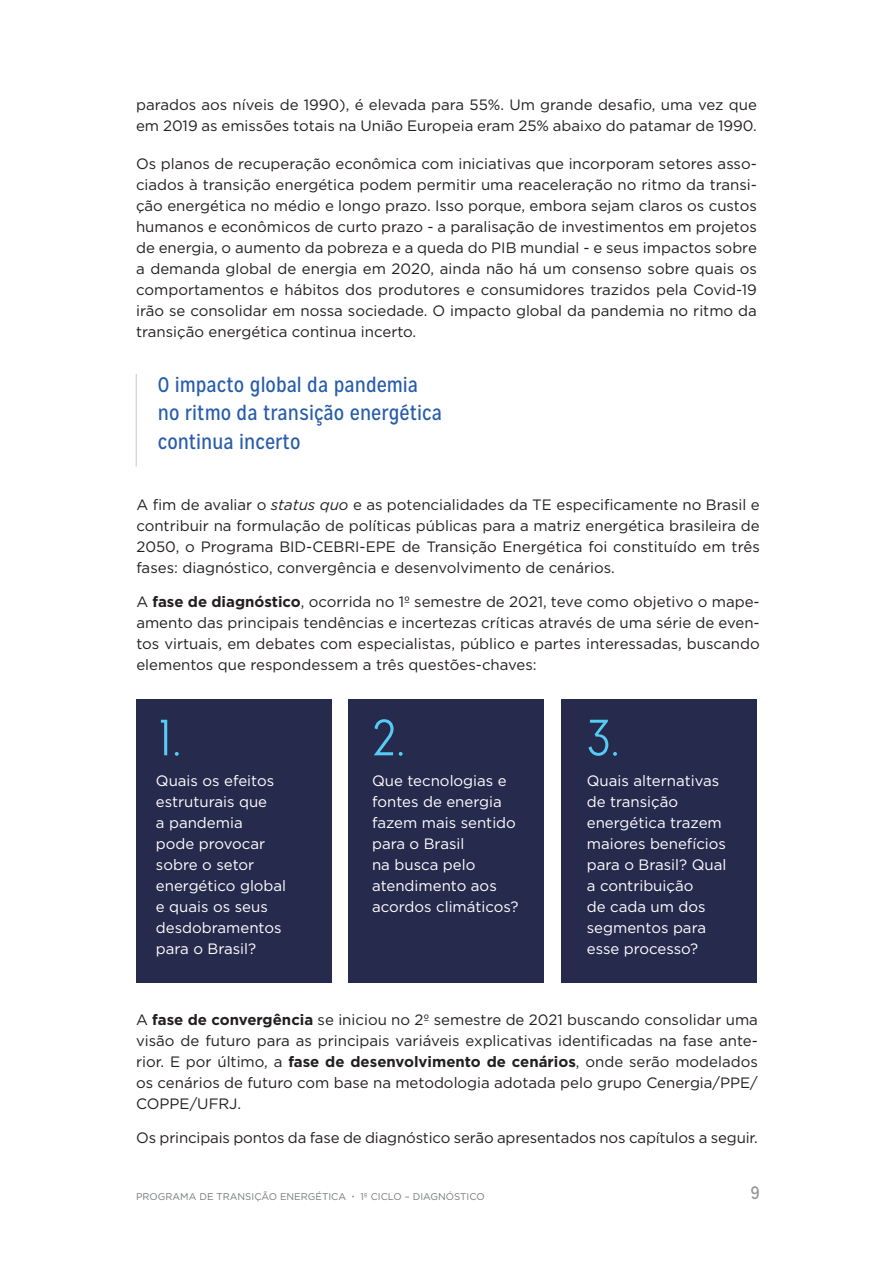
<style>
.page{position:relative;width:893px;height:1263px;background:#fff}
.page>*{position:absolute;margin:0;border:0;box-sizing:border-box;transform-origin:0 0}
.t1{font:300 50.85px "Mission Gothic";color:#56cbf5}
.Texto_Paper{font:21px/28.5px "Mission Gothic";color:#275caa}
.t2{font:18px "Mission Gothic";color:#939598}
.Texto_Paper-2{font:15px/21px "Gotham";color:#231f20;text-align:justify}
.Texto_Paper-3{font:15px/21px "Gotham";color:#fff}
.t3{font:9.75px "Gotham";color:#76787b}
.s1{font-style:italic}
.s2{font-weight:700}
.s3{font-family:"Open Sans";font-weight:700;font-stretch:condensed}
</style>
<div class="page">
<div style="left:136px;top:699px;width:196px;height:284px;background:#262a4d"></div>
<div style="left:349px;top:699px;width:195px;height:284px;background:#262a4d"></div>
<div style="left:561px;top:699px;width:196px;height:284px;background:#262a4d"></div>
<hr style="left:136px;top:374px;width:1px;height:93px;background:#c7c8ca">
<p class="Texto_Paper-2" style="left:136px;top:94px;width:622px">parados aos níveis de 1990), é elevada para 55%. Um grande desafio, uma vez que em 2019 as emissões totais na União Europeia eram 25% abaixo do patamar de 1990.</p>
<p class="Texto_Paper-2" style="left:136px;top:153px;width:622px">Os planos de recuperação econômica com iniciativas que incorporam setores asso&shy;ciados à transição energética podem permitir uma reaceleração no ritmo da transi&shy;ção energética no médio e longo prazo. Isso porque, embora sejam claros os custos humanos e econômicos de curto prazo - a paralisação de investimentos em projetos de energia, o aumento da pobreza e a queda do PIB mundial - e seus impactos sobre a demanda global de energia em 2020, ainda não há um consenso sobre quais os comportamentos e hábitos dos produtores e consumidores trazidos pela Covid-19 irão se consolidar em nossa sociedade. O impacto global da pandemia no ritmo da transição energética continua incerto.</p>
<p class="Texto_Paper" style="left:158px;top:370px;width:286px">O impacto global da pandemia no ritmo da transição energética continua incerto</p>
<p class="Texto_Paper-2" style="left:136px;top:494px;width:625px">A fim de avaliar o <span class="s1">status quo</span> e as potencialidades da TE especificamente no Brasil e contribuir na formulação de políticas públicas para a matriz energética brasileira de 2050, o Programa BID-CEBRI-EPE de Transição Energética foi constituído em três fases: diagnóstico, convergência e desenvolvimento de cenários.</p>
<p class="Texto_Paper-2" style="left:136px;top:591px;width:625px">A <span class="s2">fase de diagnóstico</span>, ocorrida no 1º semestre de 2021, teve como objetivo o mape&shy;amento das principais tendências e incertezas críticas através de uma série de even&shy;tos virtuais, em debates com especialistas, público e partes interessadas, buscando elementos que respondessem a três questões-chaves:</p>
<p class="t1" style="left:158px;top:708px;width:25px">1.</p>
<p class="t1" style="left:372px;top:708px;width:35px">2.</p>
<p class="t1" style="left:587px;top:708px;width:34px">3.</p>
<p class="Texto_Paper-3" style="left:156px;top:770px;width:132px">Quais os efeitos estruturais que<br>a pandemia<br>pode provocar sobre o setor energético global e quais os seus desdobramentos para o Brasil?</p>
<p class="Texto_Paper-3" style="left:372px;top:770px;width:148px">Que tecnologias e fontes de energia fazem mais sentido para o Brasil<br>na busca pelo atendimento aos acordos climáticos?</p>
<p class="Texto_Paper-3" style="left:587px;top:770px;width:141px">Quais alternativas de transição energética trazem maiores benefícios para o Brasil? Qual a contribuição<br>de cada um dos segmentos para esse processo?</p>
<p class="Texto_Paper-2" style="left:136px;top:1009px;width:623px">A <span class="s2">fase de convergência</span> se iniciou no 2º semestre de 2021 buscando consolidar uma visão de futuro para as principais variáveis explicativas identificadas na fase ante&shy;rior. E por último, a <span class="s2">fase de desenvolvimento de cenários</span>, onde serão modelados os cenários de futuro com base na metodologia adotada pelo grupo Cenergia/PPE/ COPPE/UFRJ.</p>
<p class="Texto_Paper-2" style="left:136px;top:1127px;width:623px">Os principais pontos da fase de diagnóstico serão apresentados nos capítulos a seguir.</p>
<p class="t3" style="left:136px;top:1190px;width:350px">PROGRAMA DE TRANSIÇÃO ENERGÉTICA <span class="s3">·</span> 1º CICLO – DIAGNÓSTICO</p>
<p class="t2" style="left:750px;top:1182px;width:11px">9</p>
</div>
